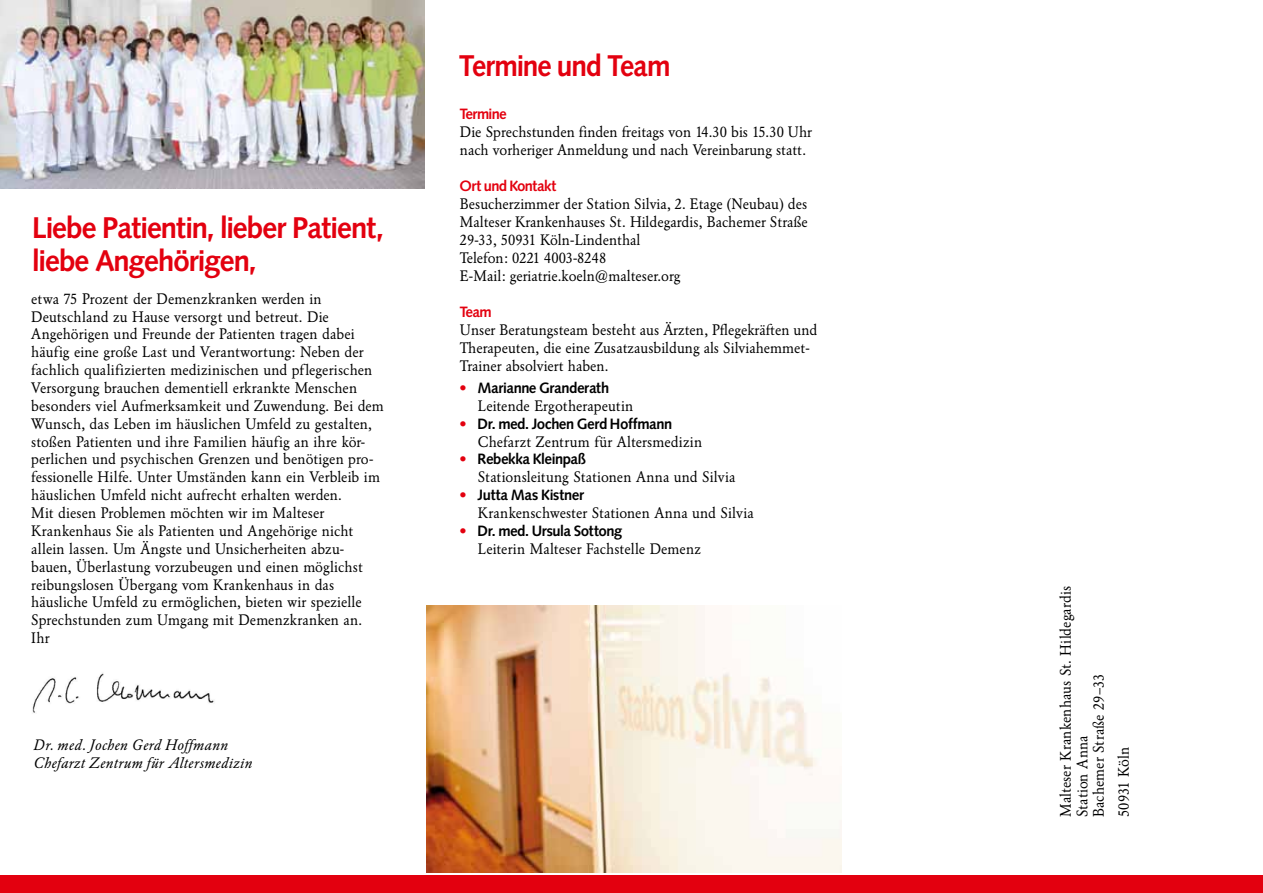
<style>
.page{position:relative;width:1263px;height:893px;background:#fff}
.page>*{position:absolute;margin:0;border:0;box-sizing:border-box;transform-origin:0 0}
.t1{font:700 30px/33px "Malteser Syntax";color:#e3000f}
.t2{font:700 30px "Malteser Syntax";color:#e3000f;scale:.96 1}
.t3{font:15px/17.9px "Malteser Garamond Standard";color:#000}
.t4{font:700 15px "Malteser Syntax";letter-spacing:.01em;color:#000}
.t5{font:15px/17.9px "Malteser Garamond Kursiv";letter-spacing:.015em;color:#000}
.t6{font:700 15px "Malteser Syntax";color:#e3000f}
.s1{color:#e3000f}
</style>
<div class="page">
<div style="left:0;top:875px;width:1263px;height:18px;background:#e3000f"></div>
<img style="left:0;top:0;width:424px;height:188px">
<img style="left:32px;top:673px;width:182px;height:40px">
<img style="left:426px;top:605px;width:416px;height:268px">
<h1 class="t1" style="left:33px;top:212px;width:352px">Liebe Patientin, lieber Patient, liebe Angehörigen,</h1>
<p class="t3" style="left:31px;top:290px;width:354px">etwa 75 Prozent der Demenzkranken werden in Deutschland zu Hause versorgt und betreut. Die Angehörigen und Freunde der Patienten tragen dabei häufig eine große Last und Verantwortung: Neben der fachlich qualifizierten medizinischen und pflegerischen Versorgung brauchen dementiell erkrankte Menschen besonders viel Aufmerksamkeit und Zuwendung. Bei dem Wunsch, das Leben im häuslichen Umfeld zu gestalten, stoßen Patienten und ihre Familien häufig an ihre kör&shy;perlichen und psychischen Grenzen und benötigen pro&shy;fessionelle Hilfe. Unter Umständen kann ein Verbleib im häuslichen Umfeld nicht aufrecht erhalten werden.<br>Mit diesen Problemen möchten wir im Malteser Krankenhaus Sie als Patienten und Angehörige nicht allein lassen. Um Ängste und Unsicherheiten abzu&shy;bauen, Überlastung vorzubeugen und einen möglichst reibungslosen Übergang vom Krankenhaus in das häusliche Umfeld zu ermöglichen, bieten wir spezielle Sprechstunden zum Umgang mit Demenzkranken an.<br>Ihr</p>
<p class="t5" style="left:33px;top:736px;width:220px">Dr. med. Jochen Gerd Hoffmann<br>Chefarzt Zentrum für Altersmedizin</p>
<h1 class="t2" style="left:459px;top:49px;width:221px">Termine und Team</h1>
<p class="t6" style="left:460px;top:105px;width:48px">Termine</p>
<p class="t3" style="left:460px;top:123px;width:354px">Die Sprechstunden finden freitags von 14.30 bis 15.30 Uhr nach vorheriger Anmeldung und nach Vereinbarung statt.</p>
<p class="t6" style="left:460px;top:177px;width:98px">Ort und Kontakt</p>
<p class="t3" style="left:460px;top:195px;width:350px">Besucherzimmer der Station Silvia, 2. Etage (Neubau) des Malteser Krankenhauses St. Hildegardis, Bachemer Straße 29-33, 50931 Köln-Lindenthal<br>Telefon: 0221 4003-8248<br>E-Mail: geriatrie.koeln@malteser.org</p>
<p class="t6" style="left:460px;top:303px;width:33px">Team</p>
<p class="t3" style="left:460px;top:321px;width:359px">Unser Beratungsteam besteht aus Ärzten, Pflegekräften und<br>Therapeuten, die eine Zusatzausbildung als Silviahemmet-<br>Trainer absolviert haben.</p>
<p class="t4" style="left:460px;top:379px;width:150px"><span class="s1">•</span> Marianne Granderath</p>
<p class="t3" style="left:478px;top:397px;width:157px">Leitende Ergotherapeutin</p>
<p class="t4" style="left:460px;top:415px;width:213px"><span class="s1">•</span> Dr. med. Jochen Gerd Hoffmann</p>
<p class="t3" style="left:478px;top:433px;width:226px">Chefarzt Zentrum für Altersmedizin</p>
<p class="t4" style="left:460px;top:451px;width:127px"><span class="s1">•</span> Rebekka Kleinpaß</p>
<p class="t3" style="left:478px;top:468px;width:259px">Stationsleitung Stationen Anna und Silvia</p>
<p class="t4" style="left:460px;top:486px;width:126px"><span class="s1">•</span> Jutta Mas Kistner</p>
<p class="t3" style="left:478px;top:504px;width:277px">Krankenschwester Stationen Anna und Silvia</p>
<p class="t4" style="left:460px;top:522px;width:164px"><span class="s1">•</span> Dr. med. Ursula Sottong</p>
<p class="t3" style="left:478px;top:540px;width:225px">Leiterin Malteser Fachstelle Demenz</p>
<p class="t3" style="left:1058px;top:817px;width:233px;line-height:16.5px;rotate:-90deg">Malteser Krankenhaus St. Hildegardis<br>Station Anna<br>Bachemer Straße 29–33</p>
<p class="t3" style="left:1115px;top:817px;width:72px;rotate:-90deg">50931 Köln</p>
</div>
